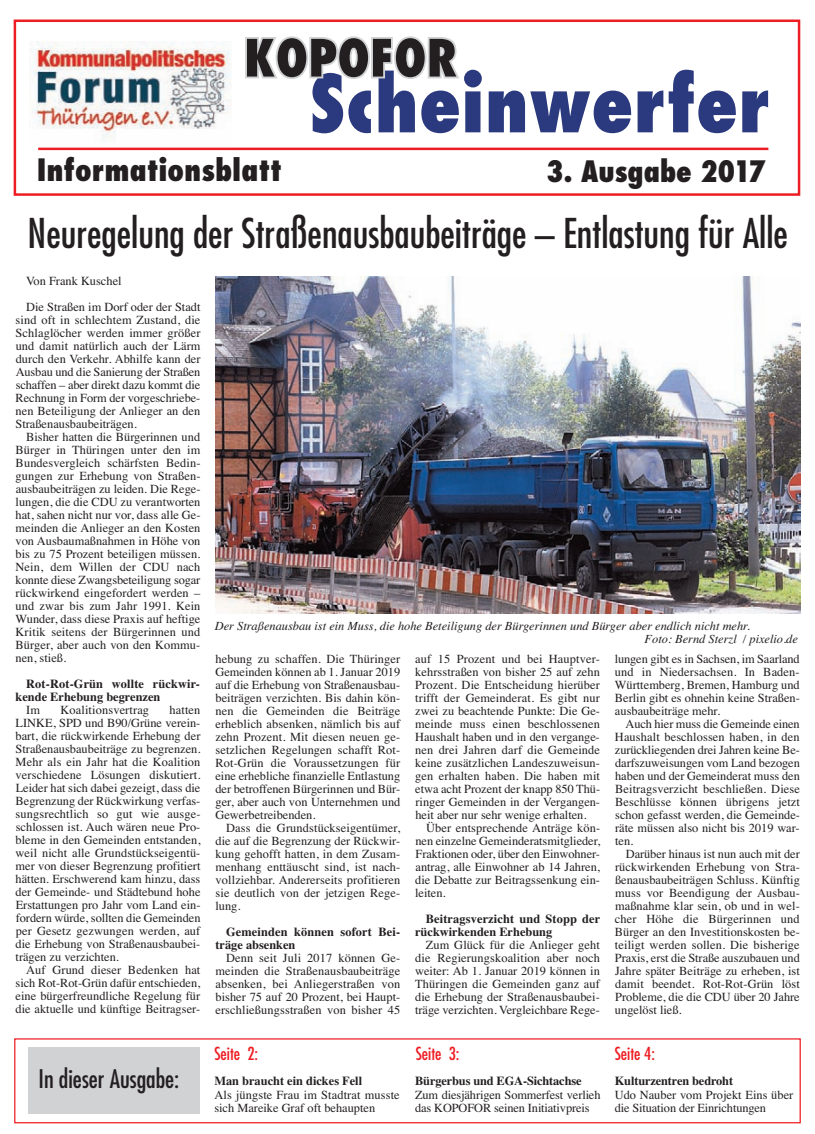
<style>
.page{position:relative;width:815px;height:1134px;background:#fff}
.page>*{position:absolute;margin:0;border:0;box-sizing:border-box;transform-origin:0 0}
.t1{font:800 condensed 77.5px "Futura";color:#2b397e}
.t2{font:800 condensed 50px "Futura";color:#231f20}
.t3{font:condensed 40px "Futura";color:#231f20}
.t4{font:800 condensed 30px "Futura";color:#231f20}
.t5{font:800 condensed 28.75px "Futura";color:#231f20}
.t6{font:condensed 25px "Futura";color:#231f20}
.t7{font:condensed 17.5px "Futura";color:#ee1d23}
.t8{font:12.38px/13px "Times";color:#231f20;text-align:justify}
.t9{font:700 12.38px/13px "Times";color:#231f20}
.t10{font:italic 12.38px/13px "Times";color:#231f20}
</style>
<div class="page">
<div style="left:14px;top:20px;width:786px;height:176px;border:2px solid #ee1d23"></div>
<svg style="left:245px;top:36px;width:214px;height:43px"></svg>
<hr style="left:38px;top:148px;width:730px;height:2px;background:#ee1d23">
<img style="left:29px;top:42px;width:203px;height:99px">
<div style="left:14px;top:1038px;width:787px;height:85px;border:1px solid #ee1d23"></div>
<div style="left:28px;top:1047px;width:172px;height:67px;background:#d1d2d4"></div>
<img style="left:215px;top:276px;width:586px;height:338px">
<h2 class="t2" style="left:244px;top:37px;width:214px">KOPOFOR</h2>
<h1 class="t1" style="left:310px;top:71px;width:463px">Scheinwerfer</h1>
<h3 class="t4" style="left:37px;top:157px;width:247px">Informationsblatt</h3>
<h3 class="t4" style="left:534px;top:157px;width:236px">2. Ausgabe 2011</h3>
<h3 class="t5" style="left:547px;top:155px;width:221px">3. Ausgabe 2017</h3>
<h3 class="t3" style="left:27px;top:215px;width:762px">Neuregelung der Straßenausbaubeiträge – Entlastung für Alle</h3>
<p class="t8" style="left:26px;top:268px;width:176px;line-height:26px">Von Frank Kuschel<br>Die Straßen im Dorf oder der Stadt</p>
<p class="t8" style="left:16px;top:313px;width:187px">sind oft in schlechtem Zustand, die Schlaglöcher werden immer größer und damit natürlich auch der Lärm durch den Verkehr. Abhilfe kann der Ausbau und die Sanierung der Straßen schaffen – aber direkt dazu kommt die Rechnung in Form der vorgeschriebe&shy;nen Beteiligung der Anlieger an den Straßenausbaubeiträgen.</p>
<p class="t8" style="left:15px;top:430px;width:187px;text-indent:11px">Bisher hatten die Bürgerinnen und Bürger in Thüringen unter den im Bundesvergleich schärfsten Bedin&shy;gungen zur Erhebung von Straßen&shy;ausbaubeiträgen zu leiden. Die Rege&shy;lungen, die die CDU zu verantworten hat, sahen nicht nur vor, dass alle Ge&shy;meinden die Anlieger an den Kosten von Ausbaumaßnahmen in Höhe von bis zu 75 Prozent beteiligen müssen.<br>Nein, dem Willen der CDU nach konnte diese Zwangsbeteiligung sogar rückwirkend eingefordert werden – und zwar bis zum Jahr 1991. Kein Wunder, dass diese Praxis auf heftige Kritik seitens der Bürgerinnen und Bürger, aber auch von den Kommu&shy;nen, stieß.</p>
<p class="t9" style="left:16px;top:677px;width:186px;text-indent:11px">Rot-Rot-Grün wollte rückwir&shy;kende Erhebung begrenzen</p>
<p class="t8" style="left:26px;top:703px;width:15px">Im</p>
<p class="t8" style="left:61px;top:703px;width:90px">Koalitionsvertrag</p>
<p class="t8" style="left:16px;top:703px;width:186px;text-indent:154px">hatten LINKE, SPD und B90/Grüne verein&shy;bart, die rückwirkende Erhebung der Straßenausbaubeiträge zu begrenzen.<br>Mehr als ein Jahr hat die Koalition verschiedene Lösungen diskutiert.<br>Leider hat sich dabei gezeigt, dass die Begrenzung der Rückwirkung verfas&shy;sungsrechtlich so gut wie ausge&shy;schlossen ist. Auch wären neue Pro&shy;bleme in den Gemeinden entstanden, weil nicht alle Grundstückseigentü&shy;mer von dieser Begrenzung profitiert hätten. Erschwerend kam hinzu, dass der Gemeinde- und Städtebund hohe Erstattungen pro Jahr vom Land ein&shy;fordern würde, sollten die Gemeinden per Gesetz gezwungen werden, auf die Erhebung von Straßenausbaubei&shy;trägen zu verzichten.</p>
<p class="t8" style="left:16px;top:963px;width:186px;text-indent:11px">Auf Grund dieser Bedenken hat sich Rot-Rot-Grün dafür entschieden, eine bürgerfreundliche Regelung für die aktuelle und künftige Beitragser-</p>
<h3 class="t6" style="left:39px;top:1067px;width:142px">In dieser Ausgabe:</h3>
<p class="t10" style="left:645px;top:619px;width:155px;text-indent:-430px">Der Straßenausbau ist ein Muss, die hohe Beteiligung der Bürgerinnen und Bürger aber endlich nicht mehr.<br>Foto: Bernd Sterzl / pixelio.de</p>
<p class="t8" style="left:215px;top:652px;width:186px">hebung zu schaffen. Die Thüringer Gemeinden können ab 1. Januar 2019 auf die Erhebung von Straßenausbau&shy;beiträgen verzichten. Bis dahin kön&shy;nen die Gemeinden die Beiträge erheblich absenken, nämlich bis auf zehn Prozent. Mit diesen neuen ge&shy;setzlichen Regelungen schafft Rot-Rot-Grün die Voraussetzungen für eine erhebliche finanzielle Entlastung der betroffenen Bürgerinnen und Bür&shy;ger, aber auch von Unternehmen und Gewerbetreibenden.</p>
<p class="t8" style="left:215px;top:821px;width:186px;text-indent:11px">Dass die Grundstückseigentümer, die auf die Begrenzung der Rückwir&shy;kung gehofft hatten, in dem Zusam&shy;menhang enttäuscht sind, ist nach&shy;vollziehbar. Andererseits profitieren sie deutlich von der jetzigen Rege&shy;lung.</p>
<p class="t9" style="left:215px;top:925px;width:186px;text-indent:11px">Gemeinden können sofort Bei&shy;träge absenken</p>
<p class="t8" style="left:215px;top:951px;width:186px;text-indent:11px">Denn seit Juli 2017 können Ge&shy;meinden die Straßenausbaubeiträge absenken, bei Anliegerstraßen von bisher 75 auf 20 Prozent, bei Haupt&shy;erschließungsstraßen von bisher 45</p>
<p class="t8" style="left:415px;top:652px;width:187px">auf 15 Prozent und bei Hauptver&shy;kehrsstraßen von bisher 25 auf zehn Prozent. Die Entscheidung hierüber trifft der Gemeinderat. Es gibt nur zwei zu beachtende Punkte: Die Ge&shy;meinde muss einen beschlossenen Haushalt haben und in den vergange&shy;nen drei Jahren darf die Gemeinde keine zusätzlichen Landeszuweisun&shy;gen erhalten haben. Die haben mit etwa acht Prozent der knapp 850 Thü&shy;ringer Gemeinden in der Vergangen&shy;heit aber nur sehr wenige erhalten.</p>
<p class="t8" style="left:415px;top:821px;width:187px;text-indent:11px">Über entsprechende Anträge kön&shy;nen einzelne Gemeinderatsmitglieder, Fraktionen oder, über den Einwohner&shy;antrag, alle Einwohner ab 14 Jahren, die Debatte zur Beitragssenkung ein&shy;leiten.</p>
<p class="t9" style="left:415px;top:912px;width:187px;text-indent:11px">Beitragsverzicht und Stopp der rückwirkenden Erhebung</p>
<p class="t8" style="left:415px;top:938px;width:186px;text-indent:11px">Zum Glück für die Anlieger geht die Regierungskoalition aber noch weiter: Ab 1. Januar 2019 können in Thüringen die Gemeinden ganz auf die Erhebung der Straßenausbaubei&shy;träge verzichten. Vergleichbare Rege-</p>
<p class="t8" style="left:615px;top:652px;width:187px">lungen gibt es in Sachsen, im Saarland und in Niedersachsen. In Baden-Württemberg, Bremen, Hamburg und Berlin gibt es ohnehin keine Straßen&shy;ausbaubeiträge mehr.</p>
<p class="t8" style="left:615px;top:717px;width:187px;text-indent:11px">Auch hier muss die Gemeinde einen Haushalt beschlossen haben, in den zurückliegenden drei Jahren keine Be&shy;darfszuweisungen vom Land bezogen haben und der Gemeinderat muss den Beitragsverzicht beschließen. Diese Beschlüsse können übrigens jetzt schon gefasst werden, die Gemeinde&shy;räte müssen also nicht bis 2019 war&shy;ten.</p>
<p class="t8" style="left:615px;top:847px;width:187px;text-indent:11px">Darüber hinaus ist nun auch mit der rückwirkenden Erhebung von Stra&shy;ßenausbaubeiträgen Schluss. Künftig muss vor Beendigung der Ausbau&shy;maßnahme klar sein, ob und in wel&shy;cher Höhe die Bürgerinnen und Bürger an den Investitionskosten be&shy;teiligt werden sollen. Die bisherige Praxis, erst die Straße auszubauen und Jahre später Beiträge zu erheben, ist damit beendet. Rot-Rot-Grün löst Probleme, die die CDU über 20 Jahre ungelöst ließ.</p>
<h3 class="t7" style="left:214px;top:1045px;width:45px">Seite 2:</h3>
<h3 class="t7" style="left:615px;top:1045px;width:42px">Seite 4:</h3>
<p class="t9" style="left:214px;top:1074px;width:149px">Man braucht ein dickes Fell</p>
<p class="t8" style="left:214px;top:1087px;width:187px;line-height:13.8px">Als jüngste Frau im Stadtrat musste sich Mareike Graf oft behaupten</p>
<h3 class="t7" style="left:416px;top:1045px;width:45px">Seite 3:</h3>
<p class="t9" style="left:415px;top:1074px;width:168px">Bürgerbus und EGA-Sichtachse</p>
<p class="t8" style="left:415px;top:1087px;width:187px;line-height:13.8px">Zum diesjährigen Sommerfest verlieh das KOPOFOR seinen Initiativpreis</p>
<p class="t9" style="left:615px;top:1074px;width:120px">Kulturzentren bedroht</p>
<p class="t8" style="left:615px;top:1087px;width:180px;line-height:13.8px">Udo Nauber vom Projekt Eins über die Situation der Einrichtungen</p>
</div>
